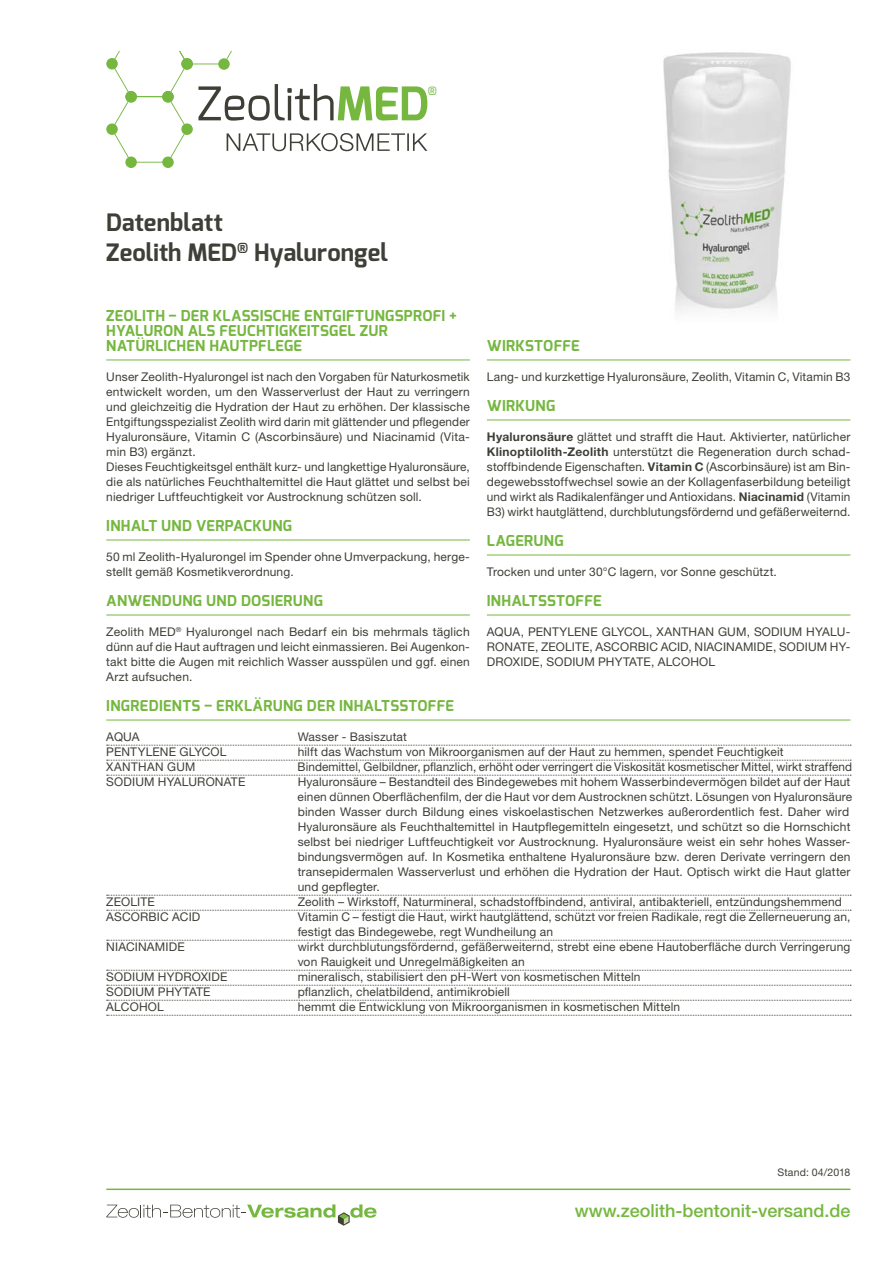
<style>
.page{position:relative;width:893px;height:1263px;background:#fff}
.page>*{position:absolute;margin:0;border:0;box-sizing:border-box;transform-origin:0 0}
.t1{font:700 24px/30px "Exo";color:#3f3f38}
.t2{font:500 18px "Helvetica Neue LT Std";color:#75b73f}
.t3{font:700 15px/15px "Exo";letter-spacing:.02em;color:#75b73f}
.t4{font:12px/15px "Helvetica Neue LT Std";letter-spacing:.015em;color:#3f3f38}
.t5{font:11.4px "Exo";color:#75b73f}
.t6{font:10.5px "Helvetica Neue LT Std";letter-spacing:.02em;color:#3f3f38}
.s1{font-weight:700}
</style>
<div class="page">
<img style="left:663px;top:52px;width:128px;height:260px">
<hr style="left:106px;top:360px;width:364px;height:1px;background:#75b73f">
<hr style="left:106px;top:540px;width:364px;height:1px;background:#75b73f">
<hr style="left:106px;top:615px;width:364px;height:1px;background:#75b73f">
<hr style="left:487px;top:360px;width:363px;height:1px;background:#75b73f">
<hr style="left:487px;top:420px;width:363px;height:1px;background:#75b73f">
<hr style="left:487px;top:555px;width:363px;height:1px;background:#75b73f">
<hr style="left:487px;top:615px;width:363px;height:1px;background:#75b73f">
<svg style="left:106px;top:1204px;width:271px;height:22px"></svg>
<hr style="left:106px;top:1188px;width:744px;height:2px;background:#75b73f">
<hr style="left:106px;top:720px;width:744px;height:1px;background:#75b73f">
<svg style="left:107px;top:745px;width:744px;height:1px"></svg>
<svg style="left:107px;top:760px;width:744px;height:1px"></svg>
<svg style="left:107px;top:775px;width:744px;height:1px"></svg>
<svg style="left:107px;top:895px;width:744px;height:1px"></svg>
<svg style="left:107px;top:910px;width:744px;height:1px"></svg>
<svg style="left:107px;top:940px;width:744px;height:1px"></svg>
<svg style="left:107px;top:970px;width:744px;height:1px"></svg>
<svg style="left:107px;top:985px;width:744px;height:1px"></svg>
<svg style="left:107px;top:1000px;width:744px;height:1px"></svg>
<svg style="left:107px;top:1015px;width:744px;height:1px"></svg>
<div style="left:125px;top:157px;width:12px;height:11px;background:#75b73f;border-radius:50%"></div>
<div style="left:106px;top:123px;width:12px;height:12px;background:#75b73f;border-radius:50%"></div>
<div style="left:162px;top:157px;width:12px;height:11px;background:#75b73f;border-radius:50%"></div>
<div style="left:106px;top:58px;width:12px;height:11px;background:#75b73f;border-radius:50%"></div>
<svg style="left:111px;top:51px;width:316px;height:112px"></svg>
<p class="t5" style="left:428px;top:83px;width:11px">®</p>
<h1 class="t1" style="left:106px;top:207px;width:283px">DATENBLATT<br>ZEOLITH MED <sup>®</sup> HYALURONGEL</h1>
<p class="t3" style="left:106px;top:308px;width:352px">ZEOLITH – DER KLASSISCHE ENTGIFTUNGSPROFI +<br>HYALURON ALS FEUCHTIGKEITSGEL ZUR<br>NATÜRLICHEN HAUTPFLEGE</p>
<p class="t4" style="left:106px;top:369px;width:365px">Unser Zeolith-Hyalurongel ist nach den Vorgaben für Naturkosmetik entwickelt worden, um den Wasserverlust der Haut zu verringern und gleichzeitig die Hydration der Haut zu erhöhen. Der klassische Entgiftungsspezialist Zeolith wird darin mit glättender und pflegender Hyaluronsäure, Vitamin C (Ascorbinsäure) und Niacinamid (Vita&shy;min B3) ergänzt.<br>Dieses Feuchtigkeitsgel enthält kurz- und langkettige Hyaluronsäure, die als natürliches Feuchthaltemittel die Haut glättet und selbst bei niedriger Luftfeuchtigkeit vor Austrocknung schützen soll.</p>
<p class="t3" style="left:106px;top:518px;width:187px">INHALT UND VERPACKUNG</p>
<p class="t4" style="left:106px;top:549px;width:365px">50 ml Zeolith-Hyalurongel im Spender ohne Umverpackung, herge&shy;stellt gemäß Kosmetikverordnung.</p>
<p class="t3" style="left:106px;top:593px;width:218px">ANWENDUNG UND DOSIERUNG</p>
<p class="t4" style="left:106px;top:624px;width:365px;text-align:justify">Zeolith MED<sup>®</sup> Hyalurongel nach Bedarf ein bis mehrmals täglich dünn auf die Haut auftragen und leicht einmassieren. Bei Augenkon&shy;takt bitte die Augen mit reichlich Wasser ausspülen und ggf. einen Arzt aufsuchen.</p>
<p class="t3" style="left:487px;top:338px;width:94px">WIRKSTOFFE</p>
<p class="t4" style="left:487px;top:369px;width:365px">Lang- und kurzkettige Hyaluronsäure, Zeolith, Vitamin C, Vitamin B3</p>
<p class="t3" style="left:487px;top:398px;width:70px">WIRKUNG</p>
<p class="t4" style="left:487px;top:429px;width:365px;text-align:justify"><span class="s1">Hyaluronsäure</span> glättet und strafft die Haut. Aktivierter, natürlicher <span class="s1">Klinoptilolith-Zeolith</span> unterstützt die Regeneration durch schad&shy;stoffbindende Eigenschaften. <span class="s1">Vitamin C</span> (Ascorbinsäure) ist am Bin&shy;degewebsstoffwechsel sowie an der Kollagenfaserbildung beteiligt und wirkt als Radikalenfänger und Antioxidans. <span class="s1">Niacinamid</span> (Vitamin B3) wirkt hautglättend, durchblutungsfördernd und gefäßerweiternd.</p>
<p class="t3" style="left:487px;top:533px;width:78px">LAGERUNG</p>
<p class="t4" style="left:487px;top:564px;width:292px">Trocken und unter 30°C lagern, vor Sonne geschützt.</p>
<p class="t3" style="left:487px;top:593px;width:116px">INHALTSSTOFFE</p>
<p class="t4" style="left:487px;top:624px;width:365px;text-align:justify">AQUA, PENTYLENE GLYCOL, XANTHAN GUM, SODIUM HYALU-RONATE, ZEOLITE, ASCORBIC ACID, NIACINAMIDE, SODIUM HY-DROXIDE, SODIUM PHYTATE, ALCOHOL</p>
<p class="t3" style="left:106px;top:698px;width:349px">INGREDIENTS – ERKLÄRUNG DER INHALTSSTOFFE</p>
<p class="t4" style="left:106px;top:729px;width:35px">AQUA</p>
<p class="t4" style="left:298px;top:729px;width:111px">Wasser - Basiszutat</p>
<p class="t4" style="left:106px;top:744px;width:122px">PENTYLENE GLYCOL</p>
<p class="t4" style="left:298px;top:744px;width:487px">hilft das Wachstum von Mikroorganismen auf der Haut zu hemmen, spendet Feuchtigkeit</p>
<p class="t4" style="left:106px;top:759px;width:91px">XANTHAN GUM</p>
<p class="t4" style="left:298px;top:759px;width:556px">Bindemittel, Gelbildner, pflanzlich, erhöht oder verringert die Viskosität kosmetischer Mittel, wirkt straffend</p>
<p class="t4" style="left:106px;top:774px;width:141px">SODIUM HYALURONATE</p>
<p class="t4" style="left:298px;top:774px;width:556px">Hyaluronsäure – Bestandteil des Bindegewebes mit hohem Wasserbindevermögen bildet auf der Haut einen dünnen Oberflächenfilm, der die Haut vor dem Austrocknen schützt. Lösungen von Hyaluronsäure binden Wasser durch Bildung eines viskoelastischen Netzwerkes außerordentlich fest. Daher wird Hyaluronsäure als Feuchthaltemittel in Hautpflegemitteln eingesetzt, und schützt so die Hornschicht selbst bei niedriger Luftfeuchtigkeit vor Austrocknung. Hyaluronsäure weist ein sehr hohes Wasser&shy;bindungsvermögen auf. In Kosmetika enthaltene Hyaluronsäure bzw. deren Derivate verringern den transepidermalen Wasserverlust und erhöhen die Hydration der Haut. Optisch wirkt die Haut glatter und gepflegter.</p>
<p class="t4" style="left:106px;top:894px;width:50px">ZEOLITE</p>
<p class="t4" style="left:298px;top:894px;width:546px">Zeolith – Wirkstoff, Naturmineral, schadstoffbindend, antiviral, antibakteriell, entzündungshemmend</p>
<p class="t4" style="left:106px;top:909px;width:96px">ASCORBIC ACID</p>
<p class="t4" style="left:298px;top:909px;width:554px">Vitamin C – festigt die Haut, wirkt hautglättend, schützt vor freien Radikale, regt die Zellerneuerung an, festigt das Bindegewebe, regt Wundheilung an</p>
<p class="t4" style="left:106px;top:939px;width:80px">NIACINAMIDE</p>
<p class="t4" style="left:298px;top:939px;width:554px">wirkt durchblutungsfördernd, gefäßerweiternd, strebt eine ebene Hautoberfläche durch Verringerung von Rauigkeit und Unregelmäßigkeiten an</p>
<p class="t4" style="left:106px;top:969px;width:123px">SODIUM HYDROXIDE</p>
<p class="t4" style="left:298px;top:969px;width:344px">mineralisch, stabilisiert den pH-Wert von kosmetischen Mitteln</p>
<p class="t4" style="left:106px;top:984px;width:106px">SODIUM PHYTATE</p>
<p class="t4" style="left:298px;top:984px;width:214px">pflanzlich, chelatbildend, antimikrobiell</p>
<p class="t4" style="left:106px;top:999px;width:59px">ALCOHOL</p>
<p class="t4" style="left:298px;top:999px;width:384px">hemmt die Entwicklung von Mikroorganismen in kosmetischen Mitteln</p>
<p class="t6" style="left:777px;top:1166px;width:75px">Stand: 04/2018</p>
<h2 class="t2" style="left:575px;top:1200px;width:277px">www.zeolith-bentonit-versand.de</h2>
</div>
